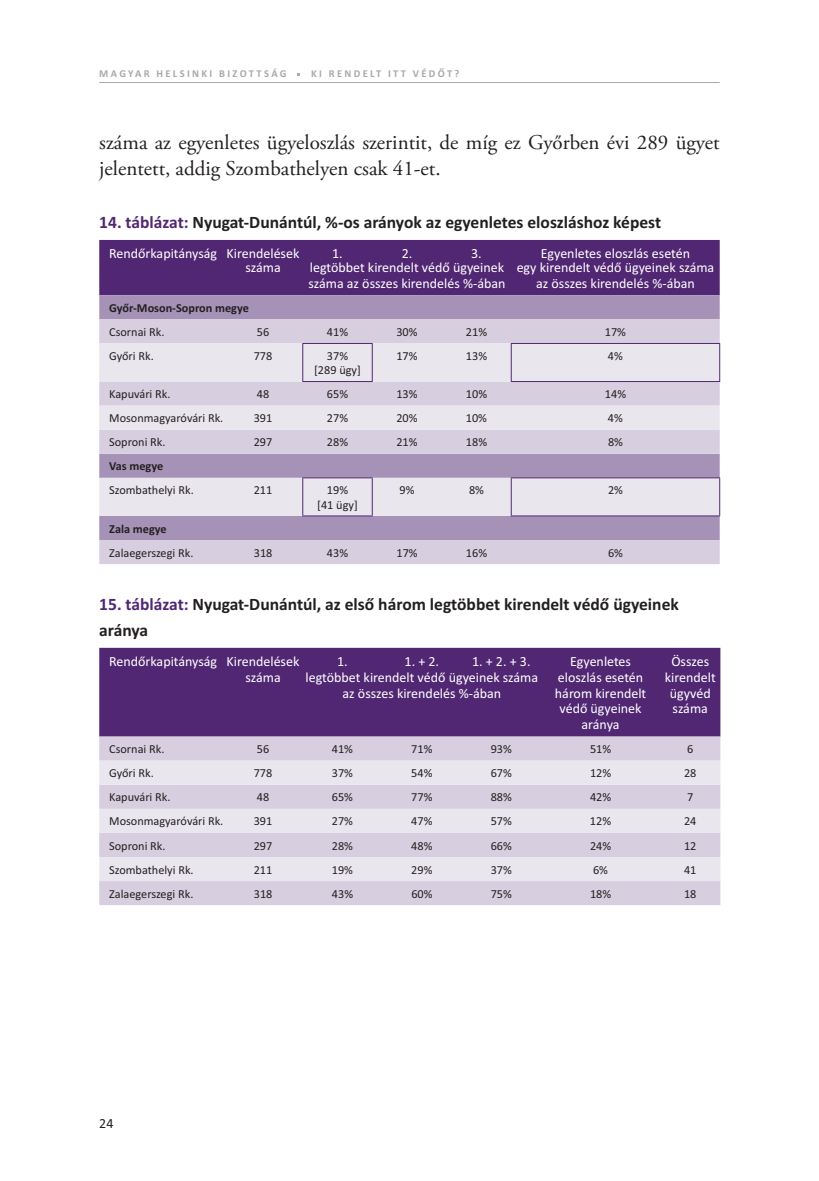
<style>
.page{position:relative;width:819px;height:1181px;background:#fff}
.page>*{position:absolute;margin:0;border:0;box-sizing:border-box;transform-origin:0 0}
.t1{font:21px/26.2px "Adobe Garamond Pro";color:#231f20}
.t2{font:700 17.5px/26.2px "Calibri";color:#231f20}
.t3{font:14px/15.8px "Calibri";color:#fff;text-align:center}
.t4{font:14px "Calibri";color:#231f20}
.t5{font:12.25px/14px "Calibri";color:#231f20;text-align:center}
.t6{font:700 12.25px "Calibri";color:#231f20}
.t7{font:700 10.5px "Calibri";letter-spacing:.225em;color:#a8a9ad}
.s1{color:#512773}
</style>
<div class="page">
<hr style="left:99px;top:82px;width:620px;height:1px;background:#a8a9ad">
<div style="left:99px;top:240px;width:620px;height:55px;background:#512773"></div>
<div style="left:99px;top:295px;width:620px;height:24px;background:#a692b7"></div>
<svg style="left:99px;top:319px;width:620px;height:245px;background:#c6bad1"></svg>
<svg style="left:99px;top:343px;width:620px;height:173px;background:#dbd3e2"></svg>
<hr style="left:302px;top:344px;width:1px;height:37px;background:#512773">
<hr style="left:302px;top:343px;width:70px;height:1px;background:#512773">
<hr style="left:372px;top:344px;width:1px;height:37px;background:#512773">
<hr style="left:511px;top:344px;width:1px;height:37px;background:#512773">
<hr style="left:511px;top:343px;width:209px;height:1px;background:#512773">
<hr style="left:719px;top:344px;width:1px;height:37px;background:#512773">
<hr style="left:302px;top:381px;width:70px;height:1px;background:#512773">
<hr style="left:511px;top:381px;width:209px;height:1px;background:#512773">
<hr style="left:302px;top:478px;width:1px;height:37px;background:#512773">
<hr style="left:302px;top:477px;width:70px;height:1px;background:#512773">
<hr style="left:372px;top:478px;width:1px;height:37px;background:#512773">
<hr style="left:511px;top:478px;width:1px;height:37px;background:#512773">
<hr style="left:511px;top:477px;width:209px;height:1px;background:#512773">
<hr style="left:719px;top:478px;width:1px;height:37px;background:#512773">
<hr style="left:302px;top:515px;width:70px;height:1px;background:#512773">
<hr style="left:511px;top:515px;width:209px;height:1px;background:#512773">
<div style="left:99px;top:648px;width:621px;height:88px;background:#512773"></div>
<div style="left:99px;top:736px;width:621px;height:169px;background:#d7cfdf"></div>
<svg style="left:99px;top:760px;width:621px;height:121px;background:#e2dde8"></svg>
<p class="t7" style="left:99px;top:70px;width:189px">MAGYAR HELSINKI BIZOTTSÁG</p>
<p class="t7" style="left:311px;top:70px;width:150px">KI RENDELT ITT VÉDŐT?</p>
<h1 class="t1" style="left:99px;top:131px;width:622px">száma az egyenletes ügyeloszlás szerintit, de míg ez Győrben évi 289 ügyet jelentett, addig Szombathelyen csak 41-et.</h1>
<h2 class="t2" style="left:99px;top:210px;width:563px"><span class="s1">14. táblázat:</span> Nyugat-Dunántúl, %-os arányok az egyenletes eloszláshoz képest</h2>
<p class="t3" style="left:109px;top:246px;width:192px">Rendőrkapitányság Kirendelések</p>
<p class="t3" style="left:332px;top:246px;width:12px">1.</p>
<p class="t3" style="left:401px;top:246px;width:12px">2.</p>
<p class="t3" style="left:471px;top:246px;width:12px">3.</p>
<p class="t3" style="left:540px;top:246px;width:151px">Egyenletes eloszlás esetén</p>
<p class="t3" style="left:245px;top:261px;width:37px">száma</p>
<p class="t3" style="left:308px;top:261px;width:198px;text-align:left">legtöbbet kirendelt védő ügyeinek száma az összes kirendelés %-ában</p>
<p class="t3" style="left:516px;top:261px;width:199px">egy kirendelt védő ügyeinek száma az összes kirendelés %-ában</p>
<p class="t6" style="left:109px;top:304px;width:141px">Győr-Moson-Sopron megye</p>
<p class="t5" style="left:109px;top:326px;width:57px">Csornai Rk.</p>
<p class="t5" style="left:257px;top:326px;width:14px">56</p>
<p class="t5" style="left:327px;top:326px;width:23px">41%</p>
<p class="t5" style="left:396px;top:326px;width:23px">30%</p>
<p class="t5" style="left:466px;top:326px;width:23px">21%</p>
<p class="t5" style="left:605px;top:326px;width:23px">17%</p>
<p class="t5" style="left:109px;top:350px;width:46px">Győri Rk.</p>
<p class="t5" style="left:254px;top:350px;width:20px">778</p>
<p class="t5" style="left:314px;top:350px;width:48px">37%<br>[289 ügy]</p>
<p class="t5" style="left:396px;top:350px;width:23px">17%</p>
<p class="t5" style="left:466px;top:350px;width:23px">13%</p>
<p class="t5" style="left:608px;top:350px;width:16px">4%</p>
<p class="t5" style="left:109px;top:388px;width:63px">Kapuvári Rk.</p>
<p class="t5" style="left:257px;top:388px;width:14px">48</p>
<p class="t5" style="left:327px;top:388px;width:23px">65%</p>
<p class="t5" style="left:396px;top:388px;width:23px">13%</p>
<p class="t5" style="left:466px;top:388px;width:23px">10%</p>
<p class="t5" style="left:605px;top:388px;width:23px">14%</p>
<p class="t5" style="left:109px;top:412px;width:116px">Mosonmagyaróvári Rk.</p>
<p class="t5" style="left:254px;top:412px;width:20px">391</p>
<p class="t5" style="left:327px;top:412px;width:23px">27%</p>
<p class="t5" style="left:396px;top:412px;width:23px">20%</p>
<p class="t5" style="left:466px;top:412px;width:23px">10%</p>
<p class="t5" style="left:608px;top:412px;width:16px">4%</p>
<p class="t5" style="left:109px;top:436px;width:58px">Soproni Rk.</p>
<p class="t5" style="left:254px;top:436px;width:20px">297</p>
<p class="t5" style="left:327px;top:436px;width:23px">28%</p>
<p class="t5" style="left:396px;top:436px;width:23px">21%</p>
<p class="t5" style="left:466px;top:436px;width:23px">18%</p>
<p class="t5" style="left:608px;top:436px;width:16px">8%</p>
<p class="t6" style="left:109px;top:462px;width:56px">Vas megye</p>
<p class="t5" style="left:109px;top:484px;width:86px">Szombathelyi Rk.</p>
<p class="t5" style="left:254px;top:484px;width:20px">211</p>
<p class="t5" style="left:317px;top:484px;width:42px">19%<br>[41 ügy]</p>
<p class="t5" style="left:399px;top:484px;width:16px">9%</p>
<p class="t5" style="left:469px;top:484px;width:16px">8%</p>
<p class="t5" style="left:608px;top:484px;width:16px">2%</p>
<p class="t6" style="left:109px;top:524px;width:59px">Zala megye</p>
<p class="t5" style="left:109px;top:546px;width:86px">Zalaegerszegi Rk.</p>
<p class="t5" style="left:254px;top:546px;width:20px">318</p>
<p class="t5" style="left:327px;top:546px;width:23px">43%</p>
<p class="t5" style="left:396px;top:546px;width:23px">17%</p>
<p class="t5" style="left:466px;top:546px;width:23px">16%</p>
<p class="t5" style="left:608px;top:546px;width:16px">6%</p>
<h2 class="t2" style="left:99px;top:592px;width:581px"><span class="s1">15. táblázat:</span> Nyugat-Dunántúl, az első három legtöbbet kirendelt védő ügyeinek aránya</h2>
<p class="t3" style="left:109px;top:654px;width:192px">Rendőrkapitányság Kirendelések</p>
<p class="t3" style="left:337px;top:654px;width:12px">1.</p>
<p class="t3" style="left:404px;top:654px;width:36px">1. + 2.</p>
<p class="t3" style="left:472px;top:654px;width:60px">1. + 2. + 3.</p>
<p class="t3" style="left:570px;top:654px;width:62px">Egyenletes</p>
<p class="t3" style="left:671px;top:654px;width:39px">Összes</p>
<p class="t3" style="left:245px;top:670px;width:37px">száma</p>
<p class="t3" style="left:305px;top:670px;width:234px">legtöbbet kirendelt védő ügyeinek száma az összes kirendelés %-ában</p>
<p class="t3" style="left:555px;top:670px;width:93px">eloszlás esetén három kirendelt védő ügyeinek aránya</p>
<p class="t3" style="left:664px;top:670px;width:52px">kirendelt ügyvéd száma</p>
<p class="t5" style="left:109px;top:743px;width:57px">Csornai Rk.</p>
<p class="t5" style="left:257px;top:743px;width:14px">56</p>
<p class="t5" style="left:332px;top:743px;width:23px">41%</p>
<p class="t5" style="left:411px;top:743px;width:23px">71%</p>
<p class="t5" style="left:490px;top:743px;width:23px">93%</p>
<p class="t5" style="left:590px;top:743px;width:23px">51%</p>
<p class="t5" style="left:687px;top:743px;width:8px">6</p>
<p class="t5" style="left:109px;top:767px;width:46px">Győri Rk.</p>
<p class="t5" style="left:254px;top:767px;width:20px">778</p>
<p class="t5" style="left:332px;top:767px;width:23px">37%</p>
<p class="t5" style="left:411px;top:767px;width:23px">54%</p>
<p class="t5" style="left:490px;top:767px;width:23px">67%</p>
<p class="t5" style="left:590px;top:767px;width:23px">12%</p>
<p class="t5" style="left:684px;top:767px;width:14px">28</p>
<p class="t5" style="left:109px;top:791px;width:63px">Kapuvári Rk.</p>
<p class="t5" style="left:257px;top:791px;width:14px">48</p>
<p class="t5" style="left:332px;top:791px;width:23px">65%</p>
<p class="t5" style="left:411px;top:791px;width:23px">77%</p>
<p class="t5" style="left:490px;top:791px;width:23px">88%</p>
<p class="t5" style="left:590px;top:791px;width:23px">42%</p>
<p class="t5" style="left:687px;top:791px;width:8px">7</p>
<p class="t5" style="left:109px;top:815px;width:116px">Mosonmagyaróvári Rk.</p>
<p class="t5" style="left:254px;top:815px;width:20px">391</p>
<p class="t5" style="left:332px;top:815px;width:23px">27%</p>
<p class="t5" style="left:411px;top:815px;width:23px">47%</p>
<p class="t5" style="left:490px;top:815px;width:23px">57%</p>
<p class="t5" style="left:590px;top:815px;width:23px">12%</p>
<p class="t5" style="left:684px;top:815px;width:14px">24</p>
<p class="t5" style="left:109px;top:839px;width:58px">Soproni Rk.</p>
<p class="t5" style="left:254px;top:839px;width:20px">297</p>
<p class="t5" style="left:332px;top:839px;width:23px">28%</p>
<p class="t5" style="left:411px;top:839px;width:23px">48%</p>
<p class="t5" style="left:490px;top:839px;width:23px">66%</p>
<p class="t5" style="left:590px;top:839px;width:23px">24%</p>
<p class="t5" style="left:684px;top:839px;width:14px">12</p>
<p class="t5" style="left:109px;top:863px;width:86px">Szombathelyi Rk.</p>
<p class="t5" style="left:254px;top:863px;width:20px">211</p>
<p class="t5" style="left:332px;top:863px;width:23px">19%</p>
<p class="t5" style="left:411px;top:863px;width:23px">29%</p>
<p class="t5" style="left:490px;top:863px;width:23px">37%</p>
<p class="t5" style="left:593px;top:863px;width:16px">6%</p>
<p class="t5" style="left:684px;top:863px;width:14px">41</p>
<p class="t5" style="left:109px;top:887px;width:86px">Zalaegerszegi Rk.</p>
<p class="t5" style="left:254px;top:887px;width:20px">318</p>
<p class="t5" style="left:332px;top:887px;width:23px">43%</p>
<p class="t5" style="left:411px;top:887px;width:23px">60%</p>
<p class="t5" style="left:490px;top:887px;width:23px">75%</p>
<p class="t5" style="left:590px;top:887px;width:23px">18%</p>
<p class="t5" style="left:684px;top:887px;width:14px">18</p>
<p class="t4" style="left:99px;top:1118px;width:16px">24</p>
</div>
